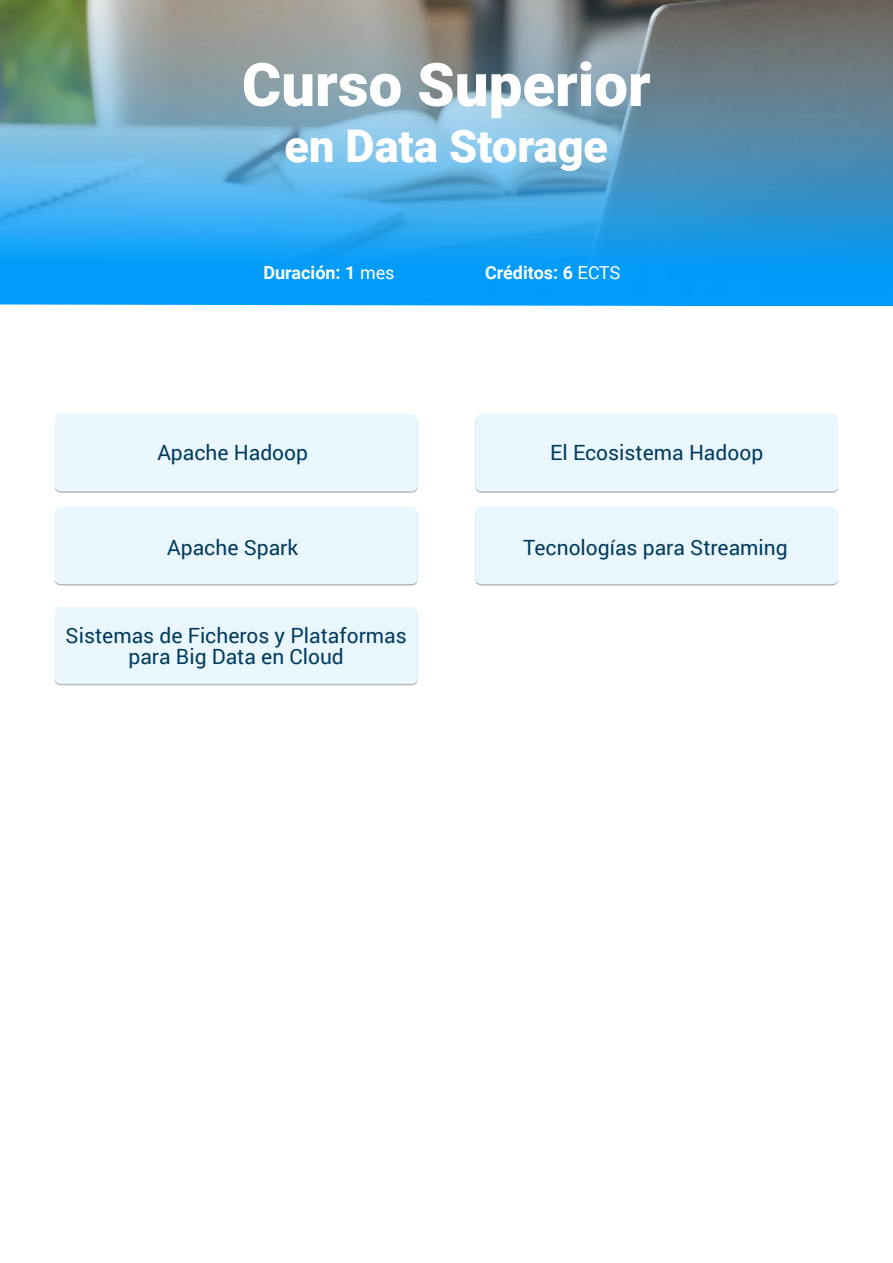
<style>
.page{position:relative;width:893px;height:1263px;background:#fff}
.page>*{position:absolute;margin:0;border:0;box-sizing:border-box;transform-origin:0 0}
.t1{font:900 60px "Roboto";color:#fff}
.t2{font:900 45px "Roboto";color:#fff}
.t3{font:21px/21px "Roboto";color:#003b5e;text-align:center}
.t4{font:700 18px "Roboto";color:#fff}
.s1{font-weight:400}
</style>
<div class="page">
<img style="left:0;top:0;width:893px;height:306px">
<div style="left:55px;top:415px;width:362px;height:78px;background:#c0c9ce;border-radius:5px"></div>
<div style="left:55px;top:414px;width:362px;height:77px;background:#ebf7ff;border-radius:5px"></div>
<div style="left:475px;top:415px;width:363px;height:78px;background:#c0c9ce;border-radius:5px"></div>
<div style="left:475px;top:414px;width:363px;height:77px;background:#ebf7ff;border-radius:5px"></div>
<div style="left:55px;top:507px;width:362px;height:77px;background:#ebf7ff;border-radius:5px"></div>
<div style="left:475px;top:507px;width:363px;height:77px;background:#ebf7ff;border-radius:5px"></div>
<div style="left:55px;top:606px;width:362px;height:78px;background:#ebf7ff;border-radius:5px"></div>
<h1 class="t1" style="left:242px;top:43px;width:410px">Curso Superior</h1>
<h2 class="t2" style="left:285px;top:115px;width:325px">en Data Storage</h2>
<p class="t4" style="left:263px;top:260px;width:133px">Duración: 1 <span class="s1">mes</span></p>
<p class="t4" style="left:485px;top:260px;width:137px">Créditos: 6 <span class="s1">ECTS</span></p>
<p class="t3" style="left:157px;top:441px;width:152px">Apache Hadoop</p>
<p class="t3" style="left:550px;top:442px;width:214px">El Ecosistema Hadoop</p>
<p class="t3" style="left:167px;top:536px;width:133px">Apache Spark</p>
<p class="t3" style="left:66px;top:624px;width:343px">Sistemas de Ficheros y Plataformas para Big Data en Cloud</p>
<p class="t3" style="left:523px;top:536px;width:266px">Tecnologías para Streaming</p>
</div>
